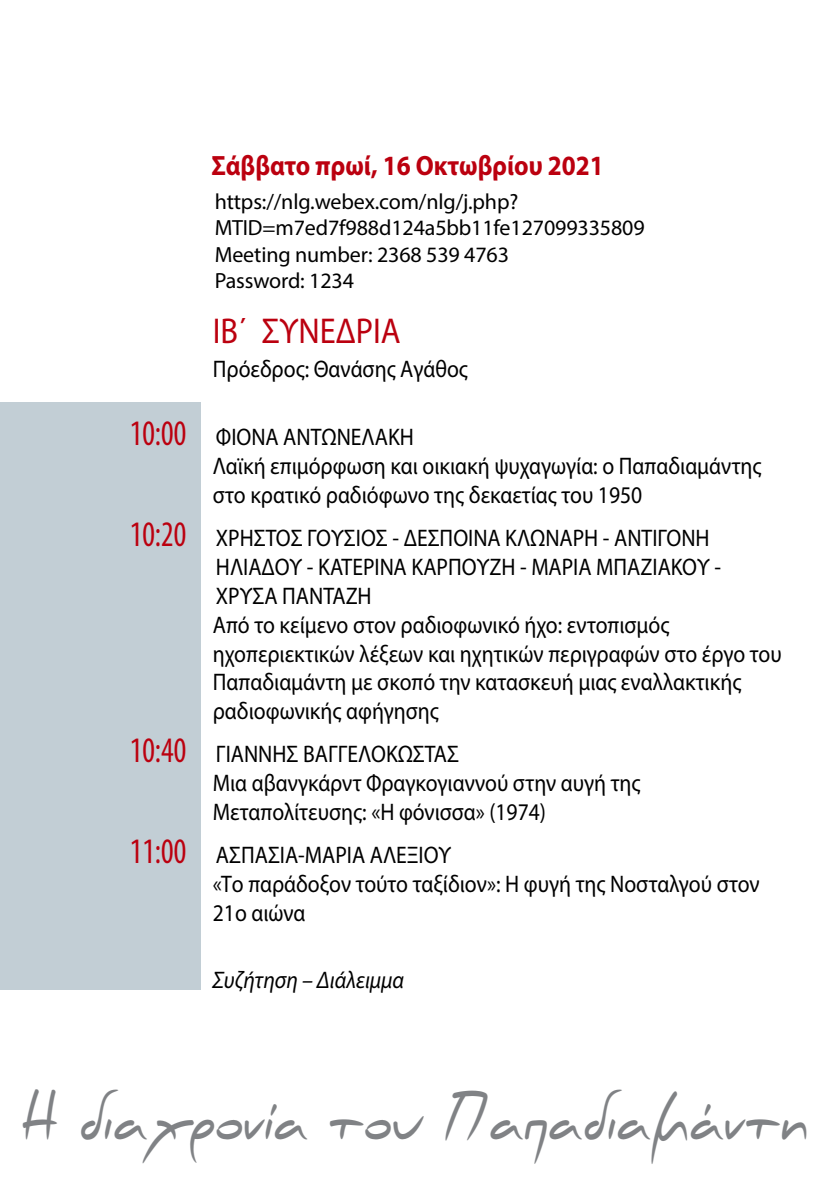
<style>
.page{position:relative;width:823px;height:1191px;background:#fff}
.page>*{position:absolute;margin:0;border:0;box-sizing:border-box;transform-origin:0 0}
.t1{font:700 65.4px "PF Scandal Pro";letter-spacing:-.03em;color:#808285;scale:.73 1}
.t2{font:36px "Myriad Pro";color:#bb000f;scale:.9 1}
.t3{font:700 28px "Myriad Pro";color:#bb000f;scale:.9 1}
.t4{font:24px/28.8px "Myriad Pro";color:#000;scale:.9 1}
.t5{font:italic 24px "Myriad Pro";color:#000;scale:.9 1}
.t6{font:22px/26.4px "Myriad Pro";letter-spacing:-.005em;color:#000}
.s1{font-stretch:condensed;font-size:36px;color:#bb000f}
</style>
<div class="page">
<div style="left:0;top:402px;width:200px;height:587px;background:#c2ced5"></div>
<p class="t3" style="left:211px;top:148px;width:437px">Σάββατο πρωί, 16 Οκτωβρίου 2021</p>
<p class="t6" style="left:214px;top:188px;width:431px">https://nlg.webex.com/nlg/j.php?<br>MTID=m7ed7f988d124a5bb11fe127099335809<br>Meeting number: 2368 539 4763<br>Password: 1234</p>
<h2 class="t2" style="left:213px;top:309px;width:210px">ΙΒ΄ ΣΥΝΕΔΡΙΑ</h2>
<p class="t4" style="left:213px;top:354px;width:285px">Πρόεδρος: Θανάσης Αγάθος</p>
<p class="t4" style="left:213px;top:422px;width:611px;text-indent:-83px"><span class="s1">10:00</span> ΦΙΟΝΑ ΑΝΤΩΝΕΛΑΚΗ<br>Λαϊκή επιμόρφωση και οικιακή ψυχαγωγία: ο Παπαδιαμάντης στο κρατικό ραδιόφωνο της δεκαετίας του 1950</p>
<p class="t4" style="left:213px;top:523px;width:633px;text-indent:-83px"><span class="s1">10:20</span> ΧΡΗΣΤΟΣ ΓΟΥΣΙΟΣ - ΔΕΣΠΟΙΝΑ ΚΛΩΝΑΡΗ - ΑΝΤΙΓΟΝΗ ΗΛΙΑΔΟΥ - ΚΑΤΕΡΙΝΑ ΚΑΡΠΟΥΖΗ - ΜΑΡΙΑ ΜΠΑΖΙΑΚΟΥ - ΧΡΥΣΑ ΠΑΝΤΑΖΗ<br>Από το κείμενο στον ραδιοφωνικό ήχο: εντοπισμός ηχοπεριεκτικών λέξεων και ηχητικών περιγραφών στο έργο του Παπαδιαμάντη με σκοπό την κατασκευή μιας εναλλακτικής ραδιοφωνικής αφήγησης</p>
<p class="t4" style="left:213px;top:739px;width:476px;text-indent:-83px"><span class="s1">10:40</span> ΓΙΑΝΝΗΣ ΒΑΓΓΕΛΟΚΩΣΤΑΣ<br>Μια αβανγκάρντ Φραγκογιαννού στην αυγή της<br>Μεταπολίτευσης: «Η φόνισσα» (1974)</p>
<p class="t4" style="left:213px;top:840px;width:608px;text-indent:-83px"><span class="s1">11:00</span> ΑΣΠΑΣΙΑ-ΜΑΡΙΑ ΑΛΕΞΙΟΥ<br>«Το παράδοξον τούτο ταξίδιον»: Η φυγή της Νοσταλγού στον<br>21ο αιώνα</p>
<p class="t5" style="left:212px;top:964px;width:214px">Συζήτηση – Διάλειμμα</p>
<h1 class="t1" style="left:21px;top:1078px;width:1079px">Η διαχρονία του Παπαδιαµάντη</h1>
</div>
